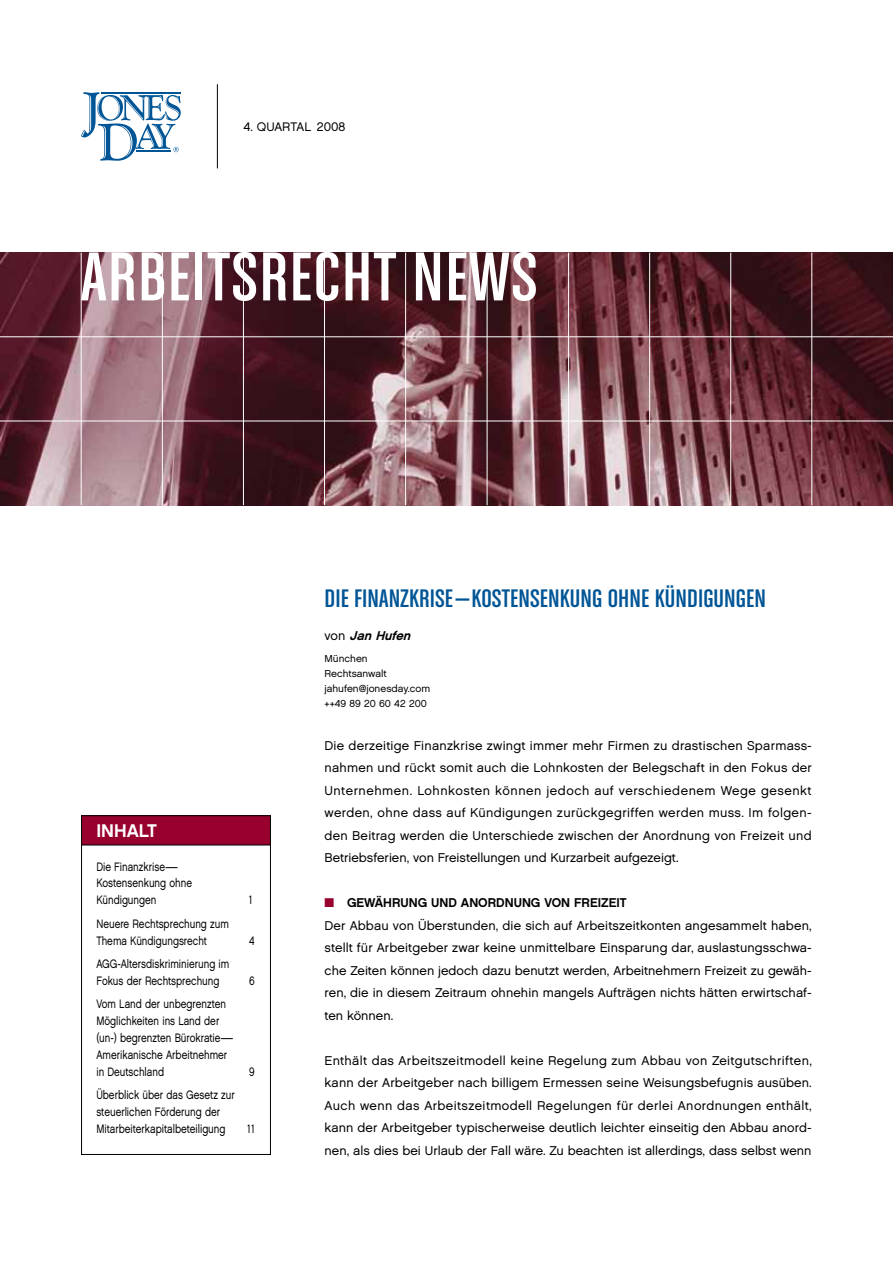
<style>
.page{position:relative;width:893px;height:1263px;background:#fff}
.page>*{position:absolute;margin:0;border:0;box-sizing:border-box;transform-origin:0 0}
.t1{font:73.5px "Chalet Comprime Cologne Sixty";letter-spacing:.02em;color:#fff;scale:1.1 1}
.t2{font:27px "Chalet Comprime Cologne Sixty";letter-spacing:.005em;color:#005596;scale:1.1 1}
.t3{font:18.3px "Chalet New York Nineteen Sixty";color:#fff}
.t4{font:12.75px/22.5px "Chalet London Nineteen Sixty";color:#000;text-align:justify}
.t5{font:12.75px "Chalet New York Nineteen Sixty";color:#000}
.t6{font:italic 12.75px "Chalet New York Nineteen Sixty";color:#000}
.t7{font:12.3px "Chalet London Nineteen Sixty";color:#000}
.t8{font:12.15px/16.8px "Chalet London Nineteen Sixty";color:#000;scale:.8 1}
.t9{font:10.2px/15px "Chalet London Nineteen Sixty";color:#000}
.s1{font-family:"Chalet London Nineteen Sixty";font-style:normal}
.s2{color:#98002e}
</style>
<div class="page">
<svg style="left:81px;top:92px;width:99px;height:68px"></svg>
<hr style="left:217px;top:84px;width:1px;height:84px;background:#000">
<img style="left:0;top:253px;width:893px;height:252px">
<hr style="left:81px;top:253px;width:1px;height:252px;background:#fff">
<hr style="left:162px;top:253px;width:1px;height:252px;background:#fff">
<hr style="left:243px;top:253px;width:1px;height:252px;background:#fff">
<hr style="left:324px;top:253px;width:1px;height:252px;background:#fff">
<hr style="left:405px;top:253px;width:1px;height:252px;background:#fff">
<hr style="left:487px;top:253px;width:1px;height:252px;background:#fff">
<hr style="left:568px;top:253px;width:1px;height:252px;background:#fff">
<hr style="left:649px;top:253px;width:1px;height:252px;background:#fff">
<hr style="left:730px;top:253px;width:1px;height:252px;background:#fff">
<hr style="left:811px;top:253px;width:1px;height:252px;background:#fff">
<hr style="left:0;top:337px;width:893px;height:1px;background:#fff">
<hr style="left:0;top:421px;width:893px;height:1px;background:#fff">
<div style="left:81px;top:816px;width:189px;height:29px;background:#98002e"></div>
<div style="left:81px;top:815px;width:190px;height:340px;border:1px solid #000"></div>
<hr style="left:81px;top:845px;width:190px;height:1px;background:#000">
<p class="t7" style="left:244px;top:119px;width:103px">4. Quartal 2008</p>
<h1 class="t1" style="left:81px;top:236px;width:417px">ARBEITSRECHT NEWS</h1>
<h3 class="t3" style="left:96px;top:819px;width:12px">inha</h3>
<h3 class="t3" style="left:139px;top:819px;width:16px">lt</h3>
<p class="t8" style="left:96px;top:858px;width:121px">Die Finanzkrise—<br>Kostensenkung ohne<br>Kündigungen</p>
<p class="t8" style="left:96px;top:915px;width:167px">Neuere Rechtsprechung zum<br>Thema Kündigungsrecht</p>
<p class="t8" style="left:96px;top:955px;width:168px">AGG-Altersdiskriminierung im<br>Fokus der Rechtsprechung</p>
<p class="t8" style="left:96px;top:996px;width:173px">Vom Land der unbegrenzten<br>Möglichkeiten ins Land der (un-) begrenzten Bürokratie—<br>Amerikanische Arbeitnehmer in Deutschland</p>
<p class="t8" style="left:96px;top:1086px;width:174px">Überblick über das Gesetz zur steuerlichen Förderung der<br>Mitarbeiterkapitalbeteiligung</p>
<p class="t8" style="left:249px;top:891px;width:6px">1</p>
<p class="t8" style="left:249px;top:932px;width:8px">4</p>
<p class="t8" style="left:249px;top:972px;width:8px">6</p>
<p class="t8" style="left:249px;top:1063px;width:8px">9</p>
<p class="t8" style="left:247px;top:1120px;width:10px">11</p>
<h2 class="t2" style="left:324px;top:583px;width:403px">DIE FINANZKRISE—KOSTENSENKUNG OHNE KÜNDIGUNGEN</h2>
<p class="t6" style="left:324px;top:628px;width:91px"><span class="s1">v o n</span> JanHufen</p>
<p class="t9" style="left:324px;top:651px;width:107px">München<br>Rechtsanwalt jahufen@jonesday.com ++49 89 20 60 42 200</p>
<p class="t4" style="left:324px;top:734px;width:489px">Die derzeitige Finanzkrise zwingt immer mehr Firmen zu drastischen Sparmass&shy;nahmen und rückt somit auch die Lohnkosten der Belegschaft in den Fokus der Unternehmen. Lohnkosten können jedoch auf verschiedenem Wege gesenkt werden, ohne dass auf Kündigungen zurückgegriffen werden muss. Im folgen&shy;den Beitrag werden die Unterschiede zwischen der Anordnung von Freizeit und Betriebsferien, von Freistellungen und Kurzarbeit aufgezeigt.</p>
<p class="t5" style="left:324px;top:895px;width:304px"><span class="s2">■</span> GEWÄHRUNG UND ANORDNUNG VON FREIZEIT</p>
<p class="t4" style="left:324px;top:914px;width:489px">Der Abbau von Überstunden, die sich auf Arbeitszeitkonten angesammelt haben, stellt für Arbeitgeber zwar keine unmittelbare Einsparung dar, auslastungsschwa&shy;che Zeiten können jedoch dazu benutzt werden, Arbeitnehmern Freizeit zu gewäh&shy;ren, die in diesem Zeitraum ohnehin mangels Aufträgen nichts hätten erwirtschaf&shy;ten können.</p>
<p class="t4" style="left:324px;top:1049px;width:489px">Enthält das Arbeitszeitmodell keine Regelung zum Abbau von Zeitgutschriften, kann der Arbeitgeber nach billigem Ermessen seine Weisungsbefugnis ausüben.<br>Auch wenn das Arbeitszeitmodell Regelungen für derlei Anordnungen enthält, kann der Arbeitgeber typischerweise deutlich leichter einseitig den Abbau anord&shy;nen, als dies bei Urlaub der Fall wäre. Zu beachten ist allerdings, dass selbst wenn</p>
</div>
